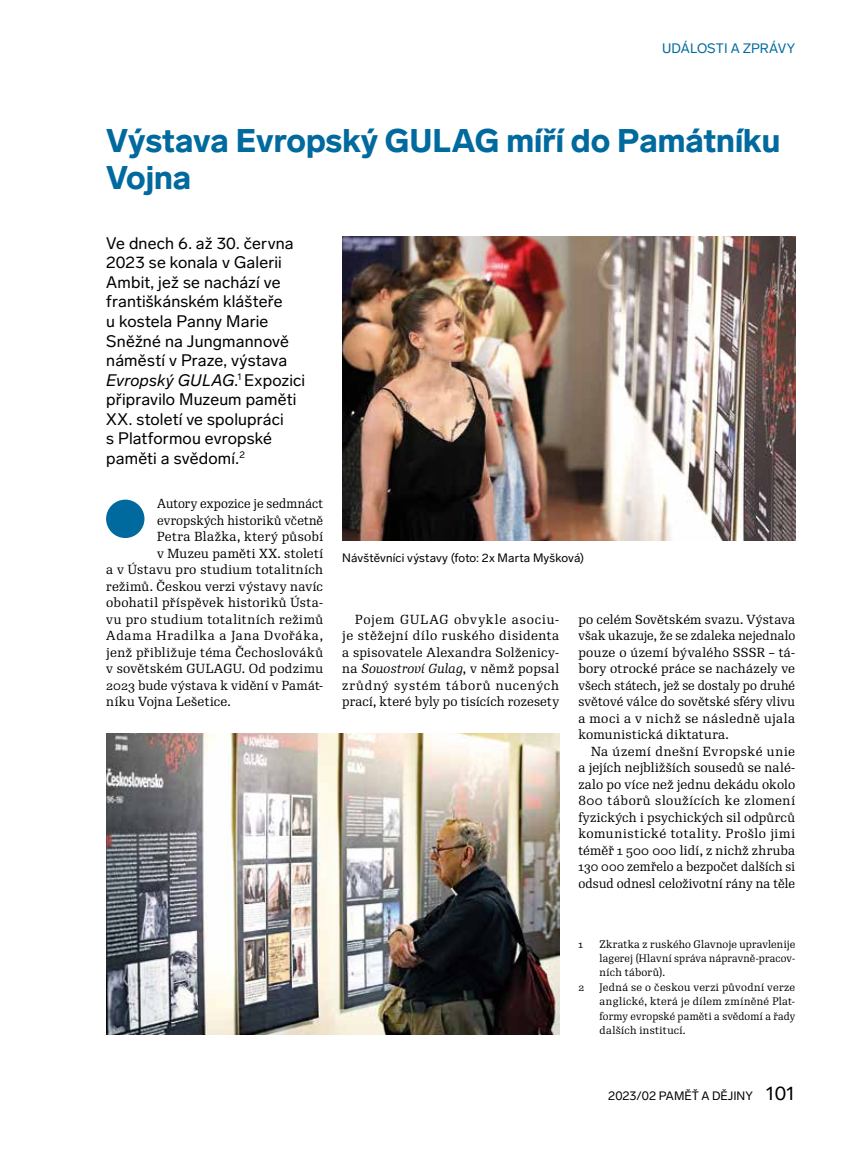
<style>
.page{position:relative;width:859px;height:1149px;background:#fff}
.page>*{position:absolute;margin:0;border:0;box-sizing:border-box;transform-origin:0 0}
.t1{font:900 32.4px/37.5px "Lab Grotesque";color:#006a9e}
.t2{font:16.5px/19.5px "Lab Grotesque";letter-spacing:.01em;color:#000}
.t3{font:13.5px "Lab Grotesque";color:#006a9e}
.t4{font:12.75px/16.5px "Re Public";letter-spacing:.025em;color:#000;text-align:justify}
.t5{font:12.75px/16.5px "Re Public Std";letter-spacing:.01em;color:#000;text-align:justify}
.t6{font:12.75px "Re Public";letter-spacing:.045em;color:#000}
.t7{font:12.75px "Re Public";letter-spacing:.065em;color:#000}
.t8{font:12.75px "Re Public";letter-spacing:.025em;color:#000;scale:.96 1}
.t9{font:12.75px "Re Public";letter-spacing:.005em;color:#000;scale:.95 1}
.t10{font:12px "Lab Grotesque";letter-spacing:.01em;color:#000}
.t11{font:10.5px/14.4px "Re Public Std";letter-spacing:.02em;color:#000;text-align:justify}
.s1{font-style:italic}
.s2{font-size:19.5px}
</style>
<div class="page">
<img style="left:342px;top:236px;width:453px;height:304px">
<div style="left:106px;top:499px;width:38px;height:39px;background:#006a9e;border-radius:50%"></div>
<img style="left:106px;top:733px;width:453px;height:300px">
<p class="t3" style="left:662px;top:39px;width:134px">UDÁLOSTI A ZPRÁVY</p>
<h1 class="t1" style="left:106px;top:120px;width:675px">Výstava Evropský GULAG míří do Památníku<br>Vojna</h1>
<p class="t2" style="left:106px;top:233px;width:200px">Ve dnech 6. až 30. června<br>2023 se konala v Galerii<br>Ambit, jež se nachází ve františkánském klášteře<br>u kostela Panny Marie<br>Sněžné na Jungmannově náměstí v Praze, výstava<br><span class="s1">Evropský GULAG</span>.<sup>1</sup> Expozici připravilo Muzeum paměti<br>XX. století ve spolupráci<br>s Platformou evropské paměti a svědomí.<sup>2</sup></p>
<p class="t9" style="left:157px;top:495px;width:176px">Autory expozice je sedmnáct</p>
<p class="t8" style="left:157px;top:512px;width:174px">evropských historiků včetně</p>
<p class="t4" style="left:157px;top:528px;width:167px">Petra Blažka, který působí</p>
<p class="t4" style="left:157px;top:545px;width:167px">v Muzeu paměti XX. století</p>
<p class="t4" style="left:106px;top:561px;width:218px">a v Ústavu pro studium totalitních</p>
<p class="t4" style="left:106px;top:578px;width:218px">režimů. Českou verzi výstavy navíc</p>
<p class="t4" style="left:106px;top:594px;width:218px">obohatil příspěvek historiků Ústa-</p>
<p class="t6" style="left:106px;top:611px;width:218px">vu pro studium totalitních režimů</p>
<p class="t7" style="left:106px;top:627px;width:218px">Adama Hradilka a Jana Dvořáka,</p>
<p class="t4" style="left:106px;top:644px;width:218px">jenž přibližuje téma Čechoslováků</p>
<p class="t4" style="left:106px;top:660px;width:218px">v sovětském GULAGU. Od podzimu</p>
<p class="t4" style="left:106px;top:677px;width:218px">2023 bude výstava k vidění v Památ-</p>
<p class="t4" style="left:106px;top:693px;width:126px">níku Vojna Lešetice.</p>
<p class="t10" style="left:342px;top:550px;width:243px">Návštěvníci výstavy (foto: 2x Marta Myšková)</p>
<p class="t4" style="left:342px;top:611px;width:218px;text-indent:13px">Pojem GULAG obvykle asociu&shy;je stěžejní dílo ruského disidenta a spisovatele Alexandra Solženicy&shy;na <span class="s1">Souostroví Gulag</span>, v němž popsal zrůdný systém táborů nucených prací, které byly po tisících rozesety</p>
<p class="t4" style="left:578px;top:611px;width:218px">po celém Sovětském svazu. Výstava však ukazuje, že se zdaleka nejednalo pouze o území bývalého SSSR – tá&shy;bory otrocké práce se nacházely ve všech státech, jež se dostaly po druhé světové válce do sovětské sféry vlivu a moci a v nichž se následně ujala komunistická diktatura.</p>
<p class="t5" style="left:578px;top:743px;width:218px;text-indent:13px">Na území dnešní Evropské unie a jejích nejbližších sousedů se nalé&shy;zalo po více než jednu dekádu okolo 800 táborů sloužících ke zlomení fyzických i psychických sil odpůrců komunistické totality. Prošlo jimi téměř 1 500 000 lidí, z nichž zhruba 130 000 zemřelo a bezpočet dalších si odsud odnesl celoživotní rány na těle</p>
<p class="t11" style="left:578px;top:936px;width:6px">1</p>
<p class="t11" style="left:600px;top:936px;width:197px">Zkratka z ruského Glavnoje upravlenije lagerej (Hlavní správa nápravně-pracov&shy;ních táborů).</p>
<p class="t11" style="left:578px;top:979px;width:7px">2</p>
<p class="t11" style="left:600px;top:979px;width:197px">Jedná se o českou verzi původní verze anglické, která je dílem zmíněné Plat&shy;formy evropské paměti a svědomí a řady dalších institucí.</p>
<p class="t10" style="left:608px;top:1087px;width:188px">2023/02 PAMĚŤ A DĚJINY <span class="s2">101</span></p>
</div>
